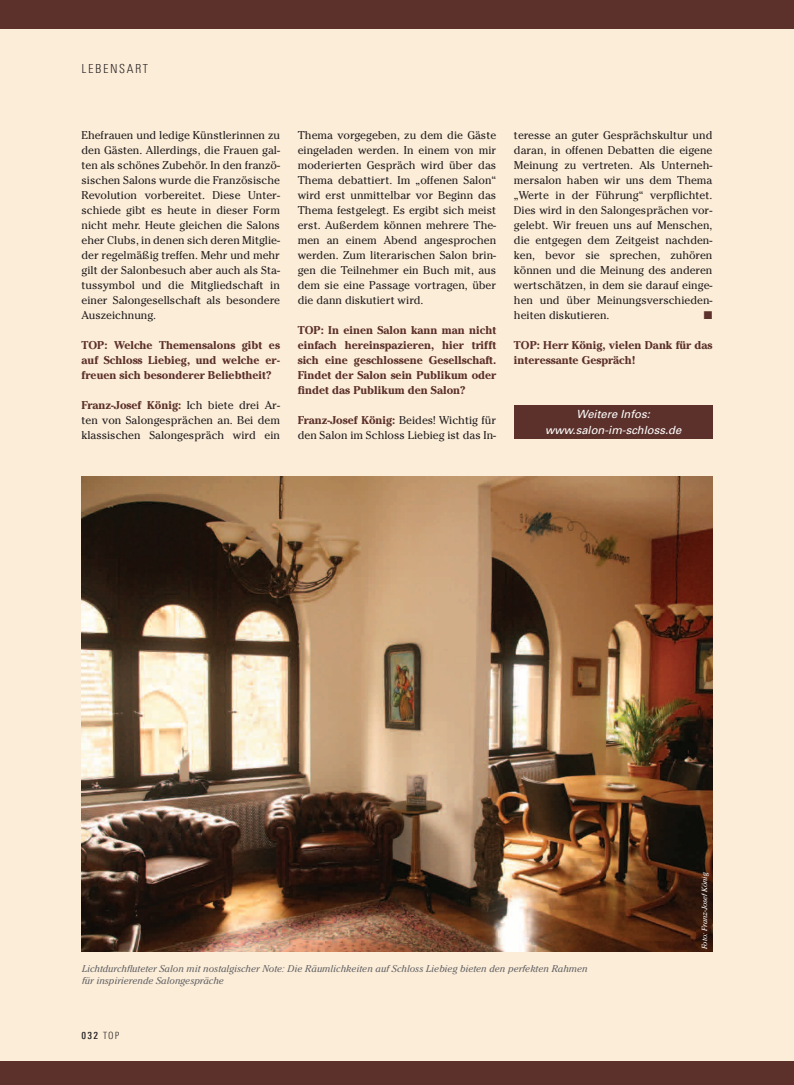
<style>
.page{position:relative;width:794px;height:1085px;background:#fff}
.page>*{position:absolute;margin:0;border:0;box-sizing:border-box;transform-origin:0 0}
.t1{font:300 12.5px "Linotype Univers 320 Cn";letter-spacing:.125em;color:#231f20}
.t2{font:11.25px/15px "Cheltenham Std";color:#231f20;text-align:justify}
.t3{font:700 11.25px/15px "Cheltenham Std";color:#5c312b;text-align:justify}
.t4{font:italic 11.25px/15px "Univers";color:#fff;text-align:center}
.t5{font:11.25px "Zapf Dingbats ITC";color:#5c312b}
.t6{font:500 10px "Linotype Univers 520 Cn";color:#231f20}
.t7{font:italic 9.75px/11.6px "Cheltenham Std";color:#636366}
.t8{font:italic 7.5px "Cheltenham Std";color:#fff}
.s1{font-weight:700;color:#5c312b}
.s2{font-family:"Linotype Univers 320 Cn";font-weight:300}
</style>
<div class="page">
<div style="left:0;top:0;width:794px;height:1084px;background:#fcedd8"></div>
<div style="left:0;top:0;width:794px;height:28px;background:#5c312b"></div>
<div style="left:0;top:1060px;width:794px;height:24px;background:#5c312b"></div>
<div style="left:514px;top:405px;width:198px;height:33px;background:#5c312b"></div>
<img style="left:81px;top:476px;width:631px;height:475px">
<p class="t1" style="left:81px;top:61px;width:68px">LEBENSART</p>
<p class="t2" style="left:81px;top:128px;width:200px">Ehefrauen und ledige Künstlerinnen zu den Gästen. Allerdings, die Frauen gal&shy;ten als schönes Zubehör. In den franzö&shy;sischen Salons wurde die Französische Revolution vorbereitet. Diese Unter&shy;schiede gibt es heute in dieser Form nicht mehr. Heute gleichen die Salons eher Clubs, in denen sich deren Mitglie&shy;der regelmäßig treffen. Mehr und mehr gilt der Salonbesuch aber auch als Sta&shy;tussymbol und die Mitgliedschaft in einer Salongesellschaft als besondere Auszeichnung.</p>
<p class="t3" style="left:81px;top:337px;width:200px">TOP: Welche Themensalons gibt es auf Schloss Liebieg, und welche er&shy;freuen sich besonderer Beliebtheit?</p>
<p class="t2" style="left:81px;top:398px;width:200px"><span class="s1">Franz-Josef König:</span> Ich biete drei Ar&shy;ten von Salongesprächen an. Bei dem klassischen Salongespräch wird ein</p>
<p class="t2" style="left:298px;top:128px;width:200px">Thema vorgegeben, zu dem die Gäste eingeladen werden. In einem von mir moderierten Gespräch wird über das Thema debattiert. Im „offenen Salon“ wird erst unmittelbar vor Beginn das Thema festgelegt. Es ergibt sich meist erst. Außerdem können mehrere The&shy;men an einem Abend angesprochen werden. Zum literarischen Salon brin&shy;gen die Teilnehmer ein Buch mit, aus dem sie eine Passage vortragen, über die dann diskutiert wird.</p>
<p class="t3" style="left:298px;top:322px;width:200px">TOP: In einen Salon kann man nicht einfach hereinspazieren, hier trifft sich eine geschlossene Gesellschaft.<br>Findet der Salon sein Publikum oder findet das Publikum den Salon?</p>
<p class="t2" style="left:298px;top:413px;width:200px"><span class="s1">Franz-Josef König:</span> Beides! Wichtig für den Salon im Schloss Liebieg ist das In-</p>
<p class="t2" style="left:514px;top:128px;width:200px">teresse an guter Gesprächskultur und daran, in offenen Debatten die eigene Meinung zu vertreten. Als Unterneh&shy;mersalon haben wir uns dem Thema „Werte in der Führung“ verpflichtet.<br>Dies wird in den Salongesprächen vor&shy;gelebt. Wir freuen uns auf Menschen, die entgegen dem Zeitgeist nachden&shy;ken, bevor sie sprechen, zuhören können und die Meinung des anderen wertschätzen, in dem sie darauf einge&shy;hen und über Meinungsverschieden&shy;heiten diskutieren.</p>
<p class="t5" style="left:704px;top:310px;width:10px">■</p>
<p class="t3" style="left:514px;top:337px;width:200px">TOP: Herr König, vielen Dank für das interessante Gespräch!</p>
<p class="t4" style="left:545px;top:407px;width:138px">Weitere Infos: www.salon-im-schloss.de</p>
<p class="t8" style="left:700px;top:949px;width:78px;rotate:-90deg">Foto: Franz-Josef König</p>
<p class="t7" style="left:82px;top:962px;width:507px">Lichtdurchfluteter Salon mit nostalgischer Note: Die Räumlichkeiten auf Schloss Liebieg bieten den perfekten Rahmen für inspirierende Salongespräche</p>
<p class="t6" style="left:81px;top:1029px;width:40px">032 <span class="s2">TOP</span></p>
</div>
